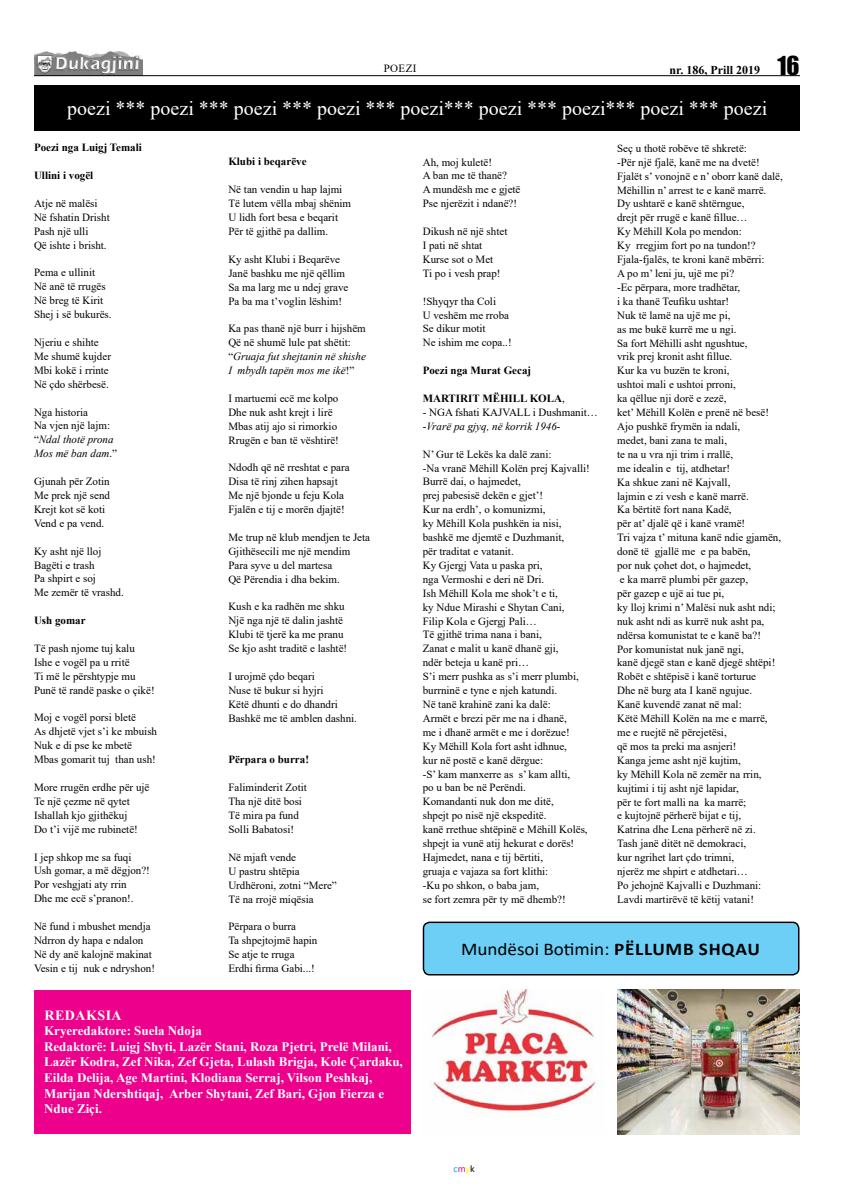
<style>
.page{position:relative;width:842px;height:1191px;background:#fff}
.page>*{position:absolute;margin:0;border:0;box-sizing:border-box;transform-origin:0 0}
.t1{font:20px "Times New Roman";color:#fff}
.t2{font:17.9px "Calibri";color:#000;scale:1.07 1}
.t3{font:700 14px "Times New Roman";letter-spacing:.035em;color:#fff}
.t4{font:700 13px/15.6px "Times New Roman";color:#fff}
.t5{font:700 12px "Times New Roman";color:#000}
.t6{font:11px/13.9px "Times New Roman";color:#000}
.t7{font:700 11px "Times New Roman";color:#000}
.t8{font:italic 11px "Times New Roman";color:#000}
.t9{font:10px "Calibri";color:#00aeef}
.s1{font-family:"Impact";font-weight:400;font-size:24px}
.s2{font-style:italic}
.s3{font-weight:400}
.s4{font-weight:700}
.s5{color:#ec008c}
.s6{color:#fff200}
.s7{color:#000}
</style>
<div class="page">
<img style="left:34px;top:51px;width:109px;height:24px">
<hr style="left:34px;top:75px;width:766px;height:1px;background:#000">
<div style="left:34px;top:85px;width:765px;height:45px;background:#000"></div>
<div style="left:34px;top:990px;width:377px;height:143px;background:#ec008c"></div>
<div style="left:423px;top:922px;width:376px;height:52px;background:#6dcff6;border-radius:6px"></div>
<div style="left:423px;top:921px;width:376px;height:54px;border:1px solid #000;border-radius:6px"></div>
<img style="left:430px;top:990px;width:167px;height:126px">
<img style="left:617px;top:990px;width:182px;height:144px">
<p class="t5" style="left:669px;top:61px;width:131px">nr. 186, Prill 2019 <span class="s1">16</span></p>
<h1 class="t1" style="left:67px;top:94px;width:701px">poezi *** poezi *** poezi *** poezi *** poezi*** poezi *** poezi*** poezi *** poezi</h1>
<p class="t6" style="left:384px;top:61px;width:34px">POEZI</p>
<p class="t7" style="left:34px;top:140px;width:109px">Poezi nga Luigj Temali</p>
<p class="t7" style="left:34px;top:167px;width:61px">Ullini i vogël</p>
<p class="t6" style="left:34px;top:196px;width:77px">Atje në malësi<br>Në fshatin Drisht<br>Pash një ulli<br>Që ishte i brisht.</p>
<p class="t6" style="left:34px;top:265px;width:79px">Pema e ullinit<br>Në anë të rrugës<br>Në breg të Kirit<br>Shej i së bukurës.</p>
<p class="t6" style="left:34px;top:335px;width:78px">Njeriu e shihte<br>Me shumë kujder<br>Mbi kokë i rrinte<br>Në çdo shërbesë.</p>
<p class="t6" style="left:34px;top:404px;width:85px">Nga historia<br>Na vjen një lajm: “<span class="s2">Ndal thotë prona<br>Mos më ban dam</span>.”</p>
<p class="t6" style="left:34px;top:474px;width:78px">Gjunah për Zotin<br>Me prek një send<br>Krejt kot së koti<br>Vend e pa vend.</p>
<p class="t6" style="left:34px;top:543px;width:91px">Ky asht një lloj<br>Bagëti e trash<br>Pa shpirt e soj<br>Me zemër të vrashd.</p>
<p class="t7" style="left:34px;top:612px;width:53px">Ush gomar</p>
<p class="t6" style="left:34px;top:641px;width:122px">Të pash njome tuj kalu<br>Ishe e vogël pa u rritë<br>Ti më le përshtypje mu<br>Punë të randë paske o çikë!</p>
<p class="t6" style="left:34px;top:710px;width:125px">Moj e vogël porsi bletë<br>As dhjetë vjet s’i ke mbuish<br>Nuk e di pse ke mbetë<br>Mbas gomarit tuj than ush!</p>
<p class="t6" style="left:34px;top:780px;width:117px">More rrugën erdhe për ujë<br>Te një çezme në qytet<br>Ishallah kjo gjithëkuj<br>Do t’i vijë me rubinetë!</p>
<p class="t6" style="left:34px;top:849px;width:117px">I jep shkop me sa fuqi<br>Ush gomar, a më dëgjon?!<br>Por veshgjati aty rrin<br>Dhe me ecë s’pranon!.</p>
<p class="t6" style="left:34px;top:919px;width:122px">Në fund i mbushet mendja<br>Ndrron dy hapa e ndalon<br>Në dy anë kalojnë makinat<br>Vesin e tij nuk e ndryshon!</p>
<p class="t7" style="left:228px;top:154px;width:80px">Klubi i beqarëve</p>
<p class="t6" style="left:228px;top:182px;width:124px">Në tan vendin u hap lajmi<br>Të lutem vëlla mbaj shënim<br>U lidh fort besa e beqarit<br>Për të gjithë pa dallim.</p>
<p class="t6" style="left:228px;top:252px;width:122px">Ky asht Klubi i Beqarëve<br>Janë bashku me një qëllim<br>Sa ma larg me u ndej grave<br>Pa ba ma t’voglin lëshim!</p>
<p class="t6" style="left:228px;top:321px;width:139px">Ka pas thanë një burr i hijshëm<br>Që në shumë lule pat shëtit: “<span class="s2">Gruaja fut shejtanin në shishe<br>I mbydh tapën mos me ikë</span>!”</p>
<p class="t6" style="left:228px;top:391px;width:112px">I martuemi ecë me kolpo<br>Dhe nuk asht krejt i lirë<br>Mbas atij ajo si rimorkio<br>Rrugën e ban të vështirë!</p>
<p class="t6" style="left:228px;top:460px;width:123px">Ndodh që në rreshtat e para<br>Disa të rinj zihen hapsajt<br>Me një bjonde u feju Kola<br>Fjalën e tij e morën djajtë!</p>
<p class="t6" style="left:228px;top:530px;width:143px">Me trup në klub mendjen te Jeta<br>Gjithësecili me një mendim<br>Para syve u del martesa<br>Që Përendia i dha bekim.</p>
<p class="t6" style="left:228px;top:599px;width:120px">Kush e ka radhën me shku<br>Një nga një të dalin jashtë<br>Klubi të tjerë ka me pranu<br>Se kjo asht traditë e lashtë!</p>
<p class="t6" style="left:228px;top:669px;width:130px">I urojmë çdo beqari<br>Nuse të bukur si hyjri<br>Këtë dhunti e do dhandri<br>Bashkë me të amblen dashni.</p>
<p class="t7" style="left:228px;top:752px;width:82px">Përpara o burra!</p>
<p class="t6" style="left:228px;top:780px;width:80px">Faliminderit Zotit<br>Tha një ditë bosi<br>Të mira pa fund<br>Solli Babatosi!</p>
<p class="t6" style="left:228px;top:850px;width:110px">Në mjaft vende<br>U pastru shtëpia<br>Urdhëroni, zotni “Mere”<br>Të na rrojë miqësia</p>
<p class="t6" style="left:228px;top:919px;width:91px">Përpara o burra<br>Ta shpejtojmë hapin<br>Se atje te rruga<br>Erdhi firma Gabi...!</p>
<p class="t3" style="left:44px;top:1004px;width:79px">REDAKSIA</p>
<p class="t4" style="left:44px;top:1022px;width:360px">Kryeredaktore: Suela Ndoja<br>Redaktorë: Luigj Shyti, Lazër Stani, Roza Pjetri, Prelë Milani, Lazër Kodra, Zef Nika, Zef Gjeta, Lulash Brigja, Kole Çardaku, Eilda Delija, Age Martini, Klodiana Serraj, Vilson Peshkaj, Marijan Ndershtiqaj, Arber Shytani, Zef Bari, Gjon Fierza e Ndue Ziçi.</p>
<p class="t6" style="left:423px;top:155px;width:99px">Ah, moj kuletë!<br>A ban me të thanë?<br>A mundësh me e gjetë<br>Pse njerëzit i ndanë?!</p>
<p class="t6" style="left:423px;top:224px;width:86px">Dikush në një shtet<br>I pati në shtat<br>Kurse sot o Met<br>Ti po i vesh prap!</p>
<p class="t6" style="left:423px;top:294px;width:90px">!Shyqyr tha Coli<br>U veshëm me rroba<br>Se dikur motit<br>Ne ishim me copa..!</p>
<p class="t7" style="left:423px;top:362px;width:110px">Poezi nga Murat Gecaj</p>
<p class="t7" style="left:423px;top:390px;width:144px">MARTIRIT MËHILL KOLA<span class="s3">,</span></p>
<p class="t6" style="left:423px;top:405px;width:177px">- NGA fshati KAJVALL i Dushmanit…</p>
<p class="t8" style="left:423px;top:418px;width:139px">-Vrarë pa gjyq, në korrik 1946-</p>
<p class="t6" style="left:423px;top:446px;width:169px">N’ Gur të Lekës ka dalë zani:<br>-Na vranë Mëhill Kolën prej Kajvalli!<br>Burrë dai, o hajmedet,<br>prej pabesisë dekën e gjet’!<br>Kur na erdh’, o komunizmi,<br>ky Mëhill Kola pushkën ia nisi, bashkë me djemtë e Duzhmanit,<br>për traditat e vatanit.<br>Ky Gjergj Vata u paska pri,<br>nga Vermoshi e deri në Dri.<br>Ish Mëhill Kola me shok’t e ti,<br>ky Ndue Mirashi e Shytan Cani,<br>Filip Kola e Gjergj Pali…<br>Të gjithë trima nana i bani,<br>Zanat e malit u kanë dhanë gji,<br>ndër beteja u kanë pri…<br>S’i merr pushka as s’i merr plumbi, burrninë e tyne e njeh katundi.<br>Në tanë krahinë zani ka dalë:<br>Armët e brezi për me na i dhanë,<br>me i dhanë armët e me i dorëzue!<br>Ky Mëhill Kola fort asht idhnue,<br>kur në postë e kanë dërgue:<br>-S’ kam manxerre as s’ kam allti,<br>po u ban be në Perëndi.<br>Komandanti nuk don me ditë,<br>shpejt po nisë një ekspeditë.<br>kanë rrethue shtëpinë e Mëhill Kolës, shpejt ia vunë atij hekurat e dorës!<br>Hajmedet, nana e tij bërtiti,<br>gruaja e vajaza sa fort klithi:<br>-Ku po shkon, o baba jam,<br>se fort zemra për ty më dhemb?!</p>
<p class="t6" style="left:617px;top:141px;width:167px">Seç u thotë robëve të shkretë:<br>-Për një fjalë, kanë me na dvetë!<br>Fjalët s’ vonojnë e n’ oborr kanë dalë,<br>Mëhillin n’ arrest te e kanë marrë.<br>Dy ushtarë e kanë shtërngue,<br>drejt për rrugë e kanë fillue…<br>Ky Mëhill Kola po mendon:<br>Ky rregjim fort po na tundon!?<br>Fjala-fjalës, te kroni kanë mbërri:<br>A po m’ leni ju, ujë me pi?<br>-Ec përpara, more tradhëtar,<br>i ka thanë Teufiku ushtar!<br>Nuk të lamë na ujë me pi,<br>as me bukë kurrë me u ngi.<br>Sa fort Mëhilli asht ngushtue,<br>vrik prej kronit asht fillue.<br>Kur ka vu buzën te kroni,<br>ushtoi mali e ushtoi prroni,<br>ka qëllue nji dorë e zezë,<br>ket’ Mëhill Kolën e prenë në besë!<br>Ajo pushkë frymën ia ndali,<br>medet, bani zana te mali,<br>te na u vra nji trim i rrallë,<br>me idealin e tij, atdhetar!<br>Ka shkue zani në Kajvall,<br>lajmin e zi vesh e kanë marrë.<br>Ka bërtitë fort nana Kadë,<br>për at’ djalë që i kanë vramë!<br>Tri vajza t’ mituna kanë ndie gjamën, donë të gjallë me e pa babën,<br>por nuk çohet dot, o hajmedet,<br>e ka marrë plumbi për gazep,<br>për gazep e ujë ai tue pi,<br>ky lloj krimi n’ Malësi nuk asht ndi; nuk asht ndi as kurrë nuk asht pa, ndërsa komunistat te e kanë ba?!<br>Por komunistat nuk janë ngi,<br>kanë djegë stan e kanë djegë shtëpi!<br>Robët e shtëpisë i kanë torturue<br>Dhe në burg ata I kanë ngujue.<br>Kanë kuvendë zanat në mal:<br>Këtë Mëhill Kolën na me e marrë, me e ruejtë në përejetësi,<br>që mos ta preki ma asnjeri!<br>Kanga jeme asht një kujtim,<br>ky Mëhill Kola në zemër na rrin, kujtimi i tij asht një lapidar,<br>për te fort malli na ka marrë;<br>e kujtojnë përherë bijat e tij,<br>Katrina dhe Lena përherë në zi.<br>Tash janë ditët në demokraci,<br>kur ngrihet lart çdo trimni,<br>njerëz me shpirt e atdhetari…<br>Po jehojnë Kajvalli e Duzhmani:<br>Lavdi martirëvë të këtij vatani!</p>
<h2 class="t2" style="left:461px;top:937px;width:281px">Mundësoi Botimin: <span class="s4">PËLLUMB SHQAU</span></h2>
<p class="t9" style="left:454px;top:1161px;width:23px">c<span class="s5">m</span><span class="s6">y</span><span class="s7">k</span></p>
</div>
